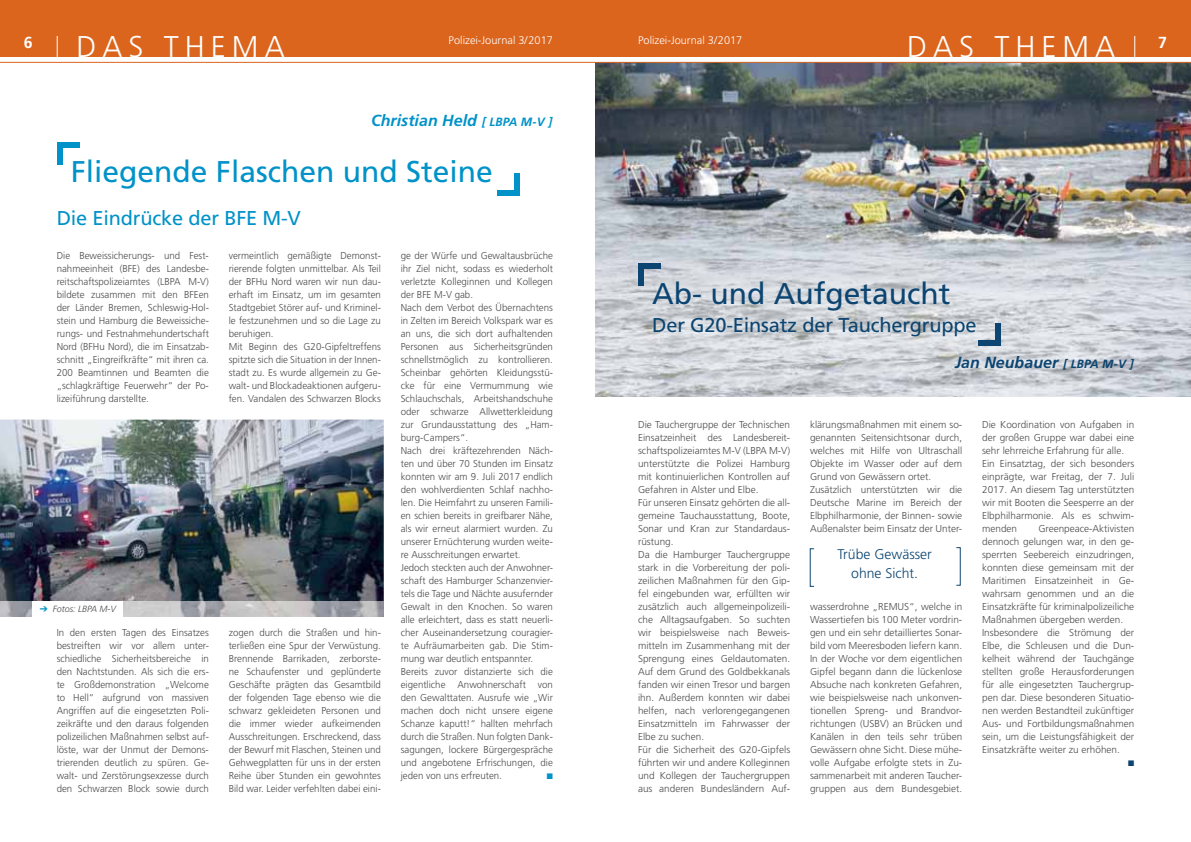
<style>
.page{position:relative;width:1191px;height:842px;background:#fff}
.page>*{position:absolute;margin:0;border:0;box-sizing:border-box;transform-origin:0 0}
.t1{font:30px "Frutiger";color:#0092c8}
.t2{font:30px "Frutiger";color:#0c4571}
.t3{font:300 30px "Frutiger";letter-spacing:.2em;color:#fff}
.t4{font:20px "Frutiger";letter-spacing:-.01em;color:#0c4571}
.t5{font:20px "Frutiger";letter-spacing:-.01em;color:#0092c8}
.t6{font:italic 700 16px "Frutiger";color:#0092c8}
.t7{font:italic 700 16px "Frutiger";color:#0c4571}
.t8{font:700 16px "Frutiger";color:#fff}
.t9{font:300 14px/19px "Frutiger";color:#0c4571;text-align:center}
.t10{font:300 11px "Frutiger";color:#fff}
.t11{font:300 10px/13px "Frutiger";color:#4c4c4e}
.t12{font:italic 300 9px "Frutiger";color:#4c4c4e}
.s1{font-size:12px}
</style>
<div class="page">
<img style="left:595px;top:63px;width:596px;height:333px">
<div style="left:0;top:0;width:1191px;height:57px;background:#dc651d"></div>
<svg style="left:57px;top:36px;width:1px;height:21px"></svg>
<svg style="left:1134px;top:36px;width:1px;height:21px"></svg>
<hr style="left:0;top:62px;width:1191px;height:1px;background:#dc651d">
<div style="left:638px;top:264px;width:22px;height:5px;background:#0c4571"></div>
<div style="left:638px;top:264px;width:5px;height:22px;background:#0c4571"></div>
<div style="left:978px;top:340px;width:23px;height:6px;background:#0c4571"></div>
<div style="left:995px;top:323px;width:6px;height:23px;background:#0c4571"></div>
<div style="left:57px;top:142px;width:22px;height:5px;background:#0092c8"></div>
<div style="left:57px;top:142px;width:5px;height:22px;background:#0092c8"></div>
<div style="left:497px;top:191px;width:22px;height:5px;background:#0092c8"></div>
<div style="left:514px;top:174px;width:5px;height:22px;background:#0092c8"></div>
<img style="left:0;top:420px;width:384px;height:181px">
<svg style="left:0;top:601px;width:384px;height:16px"></svg>
<p class="t10" style="left:448px;top:36px;width:106px">Polizei-Journal 3/2017</p>
<p class="t10" style="left:638px;top:36px;width:106px">Polizei-Journal 3/2017</p>
<h3 class="t8" style="left:1158px;top:36px;width:10px">7</h3>
<h3 class="t8" style="left:24px;top:36px;width:10px">6</h3>
<h1 class="t3" style="left:77px;top:34px;width:210px">DAS THEMA</h1>
<h1 class="t3" style="left:907px;top:34px;width:210px">DAS THEMA</h1>
<h3 class="t6" style="left:371px;top:114px;width:183px">Christian Held <span class="s1">[ LBPA M-V ]</span></h3>
<h1 class="t1" style="left:71px;top:160px;width:423px">Fliegende Flaschen und Steine</h1>
<h2 class="t5" style="left:57px;top:210px;width:246px">Die Eindrücke der BFE M-V</h2>
<p class="t11" style="left:57px;top:250px;width:154px;text-align:justify">Die Beweissicherungs- und Fest&shy;nahmeeinheit (BFE) des Landesbe&shy;reitschaftspolizeiamtes (LBPA M-V) bildete zusammen mit den BFEen der Länder Bremen, Schleswig-Hol&shy;stein und Hamburg die Beweissiche&shy;rungs- und Festnahmehundertschaft Nord (BFHu Nord), die im Einsatzab&shy;schnitt „Eingreifkräfte“ mit ihren ca.<br>200 Beamtinnen und Beamten die „schlagkräftige Feuerwehr“ der Po&shy;lizeiführung darstellte.</p>
<p class="t11" style="left:229px;top:250px;width:154px">vermeintlich gemäßigte Demonst&shy;rierende folgten unmittelbar. Als Teil der BFHu Nord waren wir nun dau&shy;erhaft im Einsatz, um im gesamten Stadtgebiet Störer auf- und Kriminel&shy;le festzunehmen und so die Lage zu beruhigen.<br>Mit Beginn des G20-Gipfeltreffens spitzte sich die Situation in der Innen&shy;stadt zu. Es wurde allgemein zu Ge&shy;walt- und Blockadeaktionen aufgeru&shy;fen. Vandalen des Schwarzen Blocks</p>
<p class="t12" style="left:53px;top:605px;width:65px">Fotos: LBPA M-V</p>
<p class="t11" style="left:57px;top:627px;width:154px;text-align:justify">In den ersten Tagen des Einsatzes bestreiften wir vor allem unter&shy;schiedliche Sicherheitsbereiche in den Nachtstunden. Als sich die ers&shy;te Großdemonstration „Welcome to Hell“ aufgrund von massiven Angriffen auf die eingesetzten Poli&shy;zeikräfte und den daraus folgenden polizeilichen Maßnahmen selbst auf&shy;löste, war der Unmut der Demons&shy;trierenden deutlich zu spüren. Ge&shy;walt- und Zerstörungsexzesse durch den Schwarzen Block sowie durch</p>
<p class="t11" style="left:229px;top:627px;width:154px;text-align:justify">zogen durch die Straßen und hin&shy;terließen eine Spur der Verwüstung.<br>Brennende Barrikaden, zerborste&shy;ne Schaufenster und geplünderte Geschäfte prägten das Gesamtbild der folgenden Tage ebenso wie die schwarz gekleideten Personen und die immer wieder aufkeimenden Ausschreitungen. Erschreckend, dass der Bewurf mit Flaschen, Steinen und Gehwegplatten für uns in der ersten Reihe über Stunden ein gewohntes Bild war. Leider verfehlten dabei eini-</p>
<p class="t11" style="left:401px;top:250px;width:154px">ge der Würfe und Gewaltausbrüche ihr Ziel nicht, sodass es wiederholt verletzte Kolleginnen und Kollegen der BFE M-V gab.<br>Nach dem Verbot des Übernachtens in Zelten im Bereich Volkspark war es an uns, die sich dort aufhaltenden Personen aus Sicherheitsgründen schnellstmöglich zu kontrollieren.<br>Scheinbar gehörten Kleidungsstü&shy;cke für eine Vermummung wie Schlauchschals, Arbeitshandschuhe oder schwarze Allwetterkleidung zur Grundausstattung des „Ham&shy;burg-Campers“.<br>Nach drei kräftezehrenden Näch&shy;ten und über 70 Stunden im Einsatz konnten wir am 9. Juli 2017 endlich den wohlverdienten Schlaf nachho&shy;len. Die Heimfahrt zu unseren Famili&shy;en schien bereits in greifbarer Nähe, als wir erneut alarmiert wurden. Zu unserer Ernüchterung wurden weite&shy;re Ausschreitungen erwartet.<br>Jedoch steckten auch der Anwohner&shy;schaft des Hamburger Schanzenvier&shy;tels die Tage und Nächte ausufernder Gewalt in den Knochen. So waren alle erleichtert, dass es statt neuerli&shy;cher Auseinandersetzung couragier&shy;te Aufräumarbeiten gab. Die Stim&shy;mung war deutlich entspannter.<br>Bereits zuvor distanzierte sich die eigentliche Anwohnerschaft von den Gewalttaten. Ausrufe wie „Wir machen doch nicht unsere eigene Schanze kaputt!“ hallten mehrfach durch die Straßen. Nun folgten Dank&shy;sagungen, lockere Bürgergespräche und angebotene Erfrischungen, die jeden von uns erfreuten.</p>
<h1 class="t2" style="left:652px;top:281px;width:300px">Ab- und Aufgetaucht</h1>
<h2 class="t4" style="left:652px;top:316px;width:326px">Der G20-Einsatz der Tauchergruppe</h2>
<h3 class="t7" style="left:955px;top:356px;width:181px">Jan Neubauer <span class="s1">[ LBPA M-V ]</span></h3>
<p class="t11" style="left:638px;top:419px;width:154px">Die Tauchergruppe der Technischen<br>Einsatzeinheit des Landesbereit&shy;schaftspolizeiamtes M-V (LBPA M-V) unterstützte die Polizei Hamburg mit kontinuierlichen Kontrollen auf<br>Gefahren in Alster und Elbe.<br>Für unseren Einsatz gehörten die all&shy;gemeine Tauchausstattung, Boote,<br>Sonar und Kran zur Standardaus&shy;rüstung.<br>Da die Hamburger Tauchergruppe stark in die Vorbereitung der poli&shy;zeilichen Maßnahmen für den Gip&shy;fel eingebunden war, erfüllten wir zusätzlich auch allgemeinpolizeili&shy;che Alltagsaufgaben. So suchten wir beispielsweise nach Beweis&shy;mitteln im Zusammenhang mit der<br>Sprengung eines Geldautomaten.<br>Auf dem Grund des Goldbekkanals fanden wir einen Tresor und bargen ihn. Außerdem konnten wir dabei helfen, nach verlorengegangenen<br>Einsatzmitteln im Fahrwasser der<br>Elbe zu suchen.<br>Für die Sicherheit des G20-Gipfels führten wir und andere Kolleginnen und Kollegen der Tauchergruppen aus anderen Bundesländern Auf-</p>
<p class="t11" style="left:810px;top:419px;width:154px">klärungsmaßnahmen mit einem so&shy;genannten Seitensichtsonar durch, welches mit Hilfe von Ultraschall Objekte im Wasser oder auf dem Grund von Gewässern ortet.<br>Zusätzlich unterstützten wir die Deutsche Marine im Bereich der Elbphilharmonie, der Binnen- sowie Außenalster beim Einsatz der Unter-</p>
<h3 class="t9" style="left:837px;top:546px;width:96px">Trübe Gewässer ohne Sicht.</h3>
<p class="t11" style="left:810px;top:601px;width:154px;text-align:justify">wasserdrohne „REMUS“, welche in Wassertiefen bis 100 Meter vordrin&shy;gen und ein sehr detailliertes Sonar&shy;bild vom Meeresboden liefern kann.<br>In der Woche vor dem eigentlichen Gipfel begann dann die lückenlose Absuche nach konkreten Gefahren, wie beispielsweise nach unkonven&shy;tionellen Spreng- und Brandvor&shy;richtungen (USBV) an Brücken und Kanälen in den teils sehr trüben Gewässern ohne Sicht. Diese mühe&shy;volle Aufgabe erfolgte stets in Zu&shy;sammenarbeit mit anderen Taucher&shy;gruppen aus dem Bundesgebiet.</p>
<p class="t11" style="left:982px;top:419px;width:154px">Die Koordination von Aufgaben in der großen Gruppe war dabei eine sehr lehrreiche Erfahrung für alle.<br>Ein Einsatztag, der sich besonders einprägte, war Freitag, der 7. Juli<br>2017. An diesem Tag unterstützten wir mit Booten die Seesperre an der<br>Elbphilharmonie. Als es schwim&shy;menden</p>
<p class="t11" style="left:982px;top:523px;width:154px;text-indent:56px">Greenpeace-Aktivisten dennoch gelungen war, in den ge&shy;sperrten Seebereich einzudringen, konnten diese gemeinsam mit der Maritimen Einsatzeinheit in Ge&shy;wahrsam genommen und an die Einsatzkräfte für kriminalpolizeiliche Maßnahmen übergeben werden.<br>Insbesondere die Strömung der Elbe, die Schleusen und die Dun&shy;kelheit während der Tauchgänge stellten große Herausforderungen für alle eingesetzten Tauchergrup&shy;pen dar. Diese besonderen Situatio&shy;nen werden Bestandteil zukünftiger Aus- und Fortbildungsmaßnahmen sein, um die Leistungsfähigkeit der Einsatzkräfte weiter zu erhöhen.</p>
</div>
